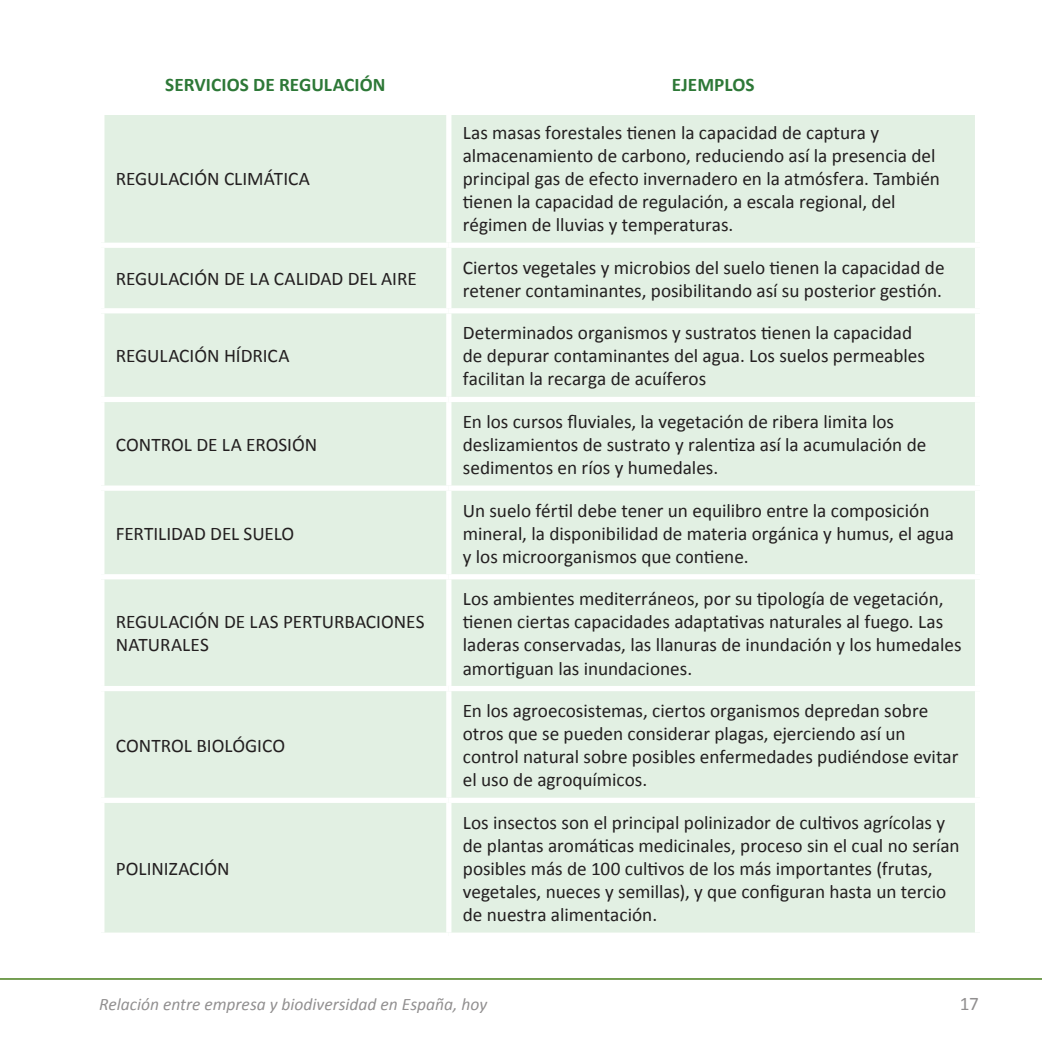
<style>
.page{position:relative;width:1042px;height:1042px;background:#fff}
.page>*{position:absolute;margin:0;border:0;box-sizing:border-box;transform-origin:0 0}
.texto_gral{font:19.25px/23.1px "Calibri";color:#231f20}
.texto_gral-2{font:700 19.25px "Calibri";letter-spacing:.005em;color:#2d7837}
.t1{font:italic 17.5px "Calibri";color:#231f20}
</style>
<div class="page">
<div style="left:102px;top:115px;width:878px;height:820px;background:#e2f0e3"></div>
<div style="left:99px;top:113px;width:5px;height:130px;background:#fff"></div>
<div style="left:446px;top:113px;width:5px;height:130px;background:#fff"></div>
<div style="left:975px;top:113px;width:5px;height:130px;background:#fff"></div>
<div style="left:99px;top:243px;width:350px;height:5px;background:#fff"></div>
<div style="left:99px;top:248px;width:5px;height:60px;background:#fff"></div>
<div style="left:449px;top:243px;width:531px;height:5px;background:#fff"></div>
<div style="left:446px;top:248px;width:5px;height:60px;background:#fff"></div>
<div style="left:975px;top:248px;width:5px;height:60px;background:#fff"></div>
<div style="left:99px;top:308px;width:350px;height:5px;background:#fff"></div>
<div style="left:99px;top:313px;width:5px;height:84px;background:#fff"></div>
<div style="left:449px;top:308px;width:531px;height:5px;background:#fff"></div>
<div style="left:446px;top:313px;width:5px;height:84px;background:#fff"></div>
<div style="left:975px;top:313px;width:5px;height:84px;background:#fff"></div>
<div style="left:99px;top:397px;width:350px;height:5px;background:#fff"></div>
<div style="left:99px;top:402px;width:5px;height:83px;background:#fff"></div>
<div style="left:449px;top:397px;width:531px;height:5px;background:#fff"></div>
<div style="left:446px;top:402px;width:5px;height:83px;background:#fff"></div>
<div style="left:975px;top:402px;width:5px;height:83px;background:#fff"></div>
<div style="left:99px;top:485px;width:350px;height:6px;background:#fff"></div>
<div style="left:99px;top:491px;width:5px;height:83px;background:#fff"></div>
<div style="left:449px;top:485px;width:531px;height:6px;background:#fff"></div>
<div style="left:446px;top:491px;width:5px;height:83px;background:#fff"></div>
<div style="left:975px;top:491px;width:5px;height:83px;background:#fff"></div>
<div style="left:99px;top:574px;width:350px;height:5px;background:#fff"></div>
<div style="left:99px;top:579px;width:5px;height:107px;background:#fff"></div>
<div style="left:449px;top:574px;width:531px;height:5px;background:#fff"></div>
<div style="left:446px;top:579px;width:5px;height:107px;background:#fff"></div>
<div style="left:975px;top:579px;width:5px;height:107px;background:#fff"></div>
<div style="left:99px;top:686px;width:350px;height:5px;background:#fff"></div>
<div style="left:99px;top:691px;width:5px;height:106px;background:#fff"></div>
<div style="left:449px;top:686px;width:531px;height:5px;background:#fff"></div>
<div style="left:446px;top:691px;width:5px;height:106px;background:#fff"></div>
<div style="left:975px;top:691px;width:5px;height:106px;background:#fff"></div>
<div style="left:99px;top:797px;width:350px;height:6px;background:#fff"></div>
<div style="left:99px;top:803px;width:5px;height:129px;background:#fff"></div>
<div style="left:449px;top:797px;width:531px;height:6px;background:#fff"></div>
<div style="left:446px;top:803px;width:5px;height:129px;background:#fff"></div>
<div style="left:975px;top:803px;width:5px;height:129px;background:#fff"></div>
<div style="left:99px;top:932px;width:350px;height:6px;background:#fff"></div>
<div style="left:449px;top:932px;width:531px;height:6px;background:#fff"></div>
<hr style="left:0;top:978px;width:1042px;height:2px;background:#63923d">
<p class="texto_gral-2" style="left:165px;top:72px;width:222px">SERVICIOS DE REGULACIÓN</p>
<p class="texto_gral-2" style="left:672px;top:72px;width:84px">EJEMPLOS</p>
<p class="texto_gral" style="left:116px;top:167px;width:196px">REGULACIÓN CLIMÁTICA</p>
<p class="texto_gral" style="left:463px;top:121px;width:479px">Las masas forestales tienen la capacidad de captura y almacenamiento de carbono, reduciendo así la presencia del principal gas de efecto invernadero en la atmósfera. También tienen la capacidad de regulación, a escala regional, del régimen de lluvias y temperaturas.</p>
<p class="texto_gral" style="left:116px;top:267px;width:302px">REGULACIÓN DE LA CALIDAD DEL AIRE</p>
<p class="texto_gral" style="left:463px;top:256px;width:483px">Ciertos vegetales y microbios del suelo tienen la capacidad de retener contaminantes, posibilitando así su posterior gestión.</p>
<p class="texto_gral" style="left:116px;top:344px;width:175px">REGULACIÓN HÍDRICA</p>
<p class="texto_gral" style="left:116px;top:433px;width:203px">CONTROL DE LA EROSIÓN</p>
<p class="texto_gral" style="left:116px;top:522px;width:180px">FERTILIDAD DEL SUELO</p>
<p class="texto_gral" style="left:116px;top:610px;width:310px">REGULACIÓN DE LAS PERTURBACIONES<br>NATURALES</p>
<p class="texto_gral" style="left:116px;top:734px;width:171px">CONTROL BIOLÓGICO</p>
<p class="texto_gral" style="left:116px;top:857px;width:115px">POLINIZACIÓN</p>
<p class="texto_gral" style="left:463px;top:321px;width:463px">Determinados organismos y sustratos tienen la capacidad de depurar contaminantes del agua. Los suelos permeables facilitan la recarga de acuíferos</p>
<p class="texto_gral" style="left:463px;top:410px;width:465px">En los cursos fluviales, la vegetación de ribera limita los deslizamientos de sustrato y ralentiza así la acumulación de sedimentos en ríos y humedales.</p>
<p class="texto_gral" style="left:463px;top:499px;width:493px">Un suelo fértil debe tener un equilibro entre la composición mineral, la disponibilidad de materia orgánica y humus, el agua y los microorganismos que contiene.</p>
<p class="texto_gral" style="left:463px;top:587px;width:500px">Los ambientes mediterráneos, por su tipología de vegetación, tienen ciertas capacidades adaptativas naturales al fuego. Las laderas conservadas, las llanuras de inundación y los humedales amortiguan las inundaciones.</p>
<p class="texto_gral" style="left:463px;top:699px;width:497px">En los agroecosistemas, ciertos organismos depredan sobre otros que se pueden considerar plagas, ejerciendo así un control natural sobre posibles enfermedades pudiéndose evitar el uso de agroquímicos.</p>
<p class="texto_gral" style="left:463px;top:811px;width:498px">Los insectos son el principal polinizador de cultivos agrícolas y de plantas aromáticas medicinales, proceso sin el cual no serían posibles más de 100 cultivos de los más importantes (frutas, vegetales, nueces y semillas), y que configuran hasta un tercio de nuestra alimentación.</p>
<p class="t1" style="left:99px;top:992px;width:389px">Relación entre empresa y biodiversidad en España, hoy</p>
<p class="texto_gral" style="left:959px;top:992px;width:21px">17</p>
</div>
